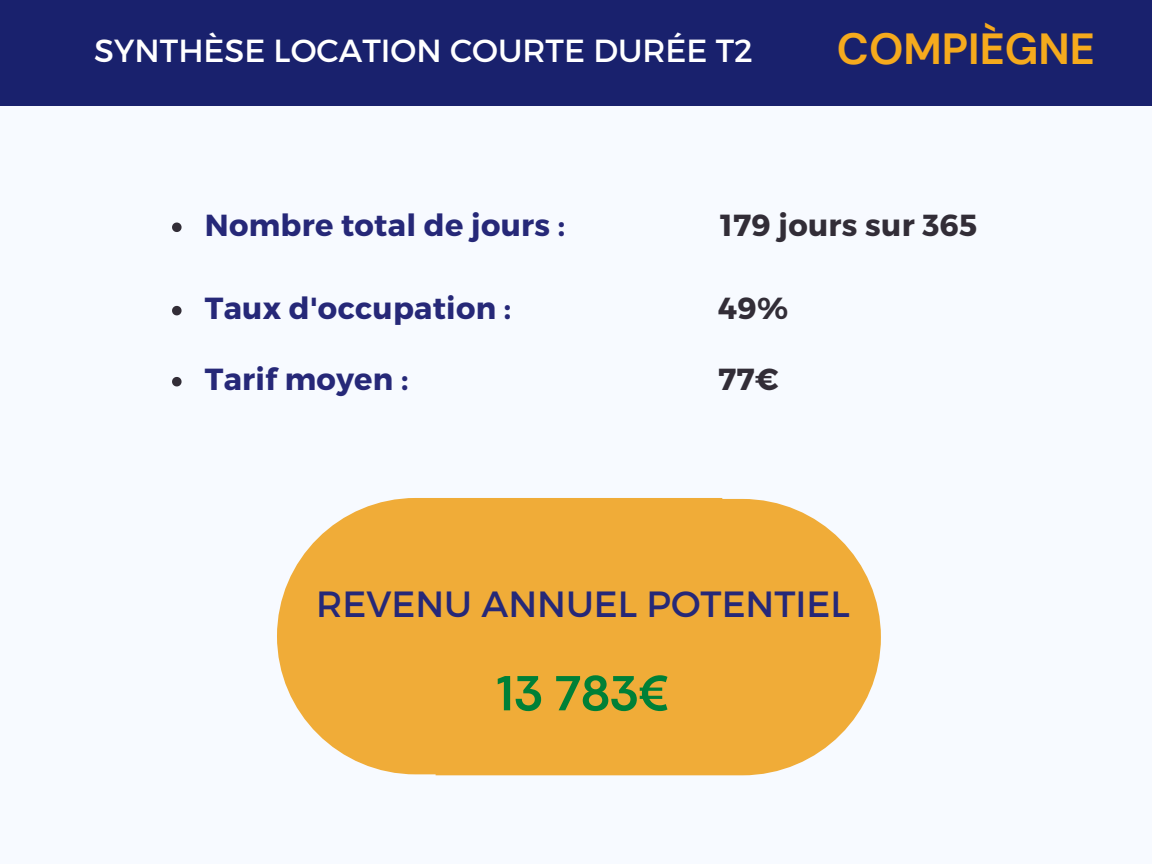
<style>
.page{position:relative;width:1152px;height:864px;background:#f7faff}
.page>*{position:absolute;margin:0;border:0;box-sizing:border-box;transform-origin:0 0}
.t1{font:700 51.6px "Codec Pro";color:#008037}
.t2{font:700 43.5px "DM Sans";color:#f5aa1d}
.t3{font:36.45px "Montserrat";color:#262878}
.t4{font:31.95px "Montserrat";color:#fff}
.t5{font:700 30.45px "Montserrat";letter-spacing:.01em;color:#262878}
.t6{font:700 30.45px "Montserrat";letter-spacing:.01em;color:#322d37}
</style>
<div class="page">
<div style="left:0;top:0;width:1152px;height:105px;background:#19216d"></div>
<svg style="left:172px;top:223px;width:10px;height:9px"></svg>
<svg style="left:172px;top:306px;width:10px;height:9px"></svg>
<svg style="left:277px;top:498px;width:445px;height:276px;fill:#f0ac38"></svg>
<div style="left:436px;top:499px;width:445px;height:276px;background:#f0ac38"></div>
<svg style="left:172px;top:377px;width:10px;height:9px"></svg>
<p class="t4" style="left:94px;top:30px;width:660px">SYNTHÈSE LOCATION COURTE DURÉE T2</p>
<h2 class="t2" style="left:837px;top:21px;width:259px">COMPIÈGNE</h2>
<p class="t5" style="left:205px;top:205px;width:362px">Nombre total de jours :</p>
<p class="t6" style="left:720px;top:205px;width:259px">179 jours sur 365</p>
<p class="t5" style="left:205px;top:289px;width:308px">Taux d'occupation :</p>
<p class="t6" style="left:718px;top:289px;width:72px">49%</p>
<p class="t5" style="left:205px;top:360px;width:205px">Tarif moyen :</p>
<p class="t6" style="left:718px;top:360px;width:62px">77€</p>
<p class="t3" style="left:316px;top:580px;width:535px">REVENU ANNUEL POTENTIEL</p>
<h1 class="t1" style="left:497px;top:675px;width:174px">13 783€</h1>
</div>
